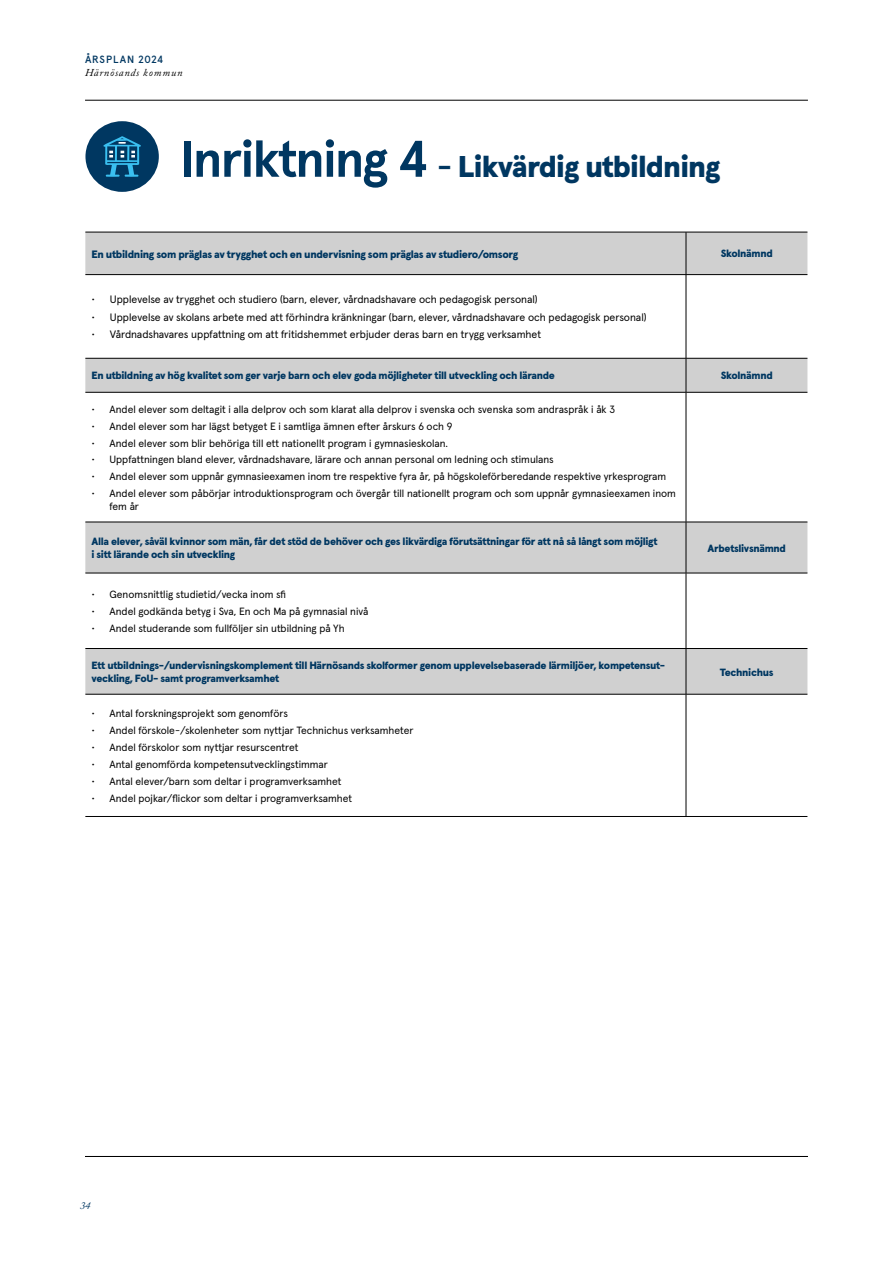
<style>
.page{position:relative;width:893px;height:1263px;background:#fff}
.page>*{position:absolute;margin:0;border:0;box-sizing:border-box;transform-origin:0 0}
.t1{font:900 30px "Apercu";letter-spacing:-.03em;color:#003761}
.t2{font:10.65px "Apercu";color:#000}
.t3{font:900 10.65px "Apercu";letter-spacing:-.03em;color:#003761}
.t4{font:10.5px/12.6px "Apercu";color:#000}
.t5{font:900 10.5px/12.6px "Apercu";letter-spacing:-.03em;color:#003761}
.t6{font:italic 10.5px "Adobe Caslon Pro";letter-spacing:.07em;color:#000}
.t7{font:500 10.5px "Apercu";letter-spacing:.08em;color:#003761}
.t8{font:italic 10.5px "Adobe Caslon Pro";color:#003761}
.s1{font-weight:700;font-size:51.3px}
.s2{font-weight:700}
</style>
<div class="page">
<hr style="left:85px;top:100px;width:723px;height:1px;background:#000">
<hr style="left:85px;top:1156px;width:723px;height:1px;background:#000">
<svg style="left:85px;top:233px;width:722px;height:461px"></svg>
<hr style="left:85px;top:232px;width:601px;height:1px;background:#000">
<hr style="left:686px;top:232px;width:121px;height:1px;background:#000">
<hr style="left:85px;top:274px;width:601px;height:1px;background:#000">
<hr style="left:686px;top:274px;width:121px;height:1px;background:#000">
<hr style="left:85px;top:358px;width:601px;height:1px;background:#000">
<hr style="left:686px;top:358px;width:121px;height:1px;background:#000">
<hr style="left:85px;top:392px;width:601px;height:1px;background:#000">
<hr style="left:686px;top:392px;width:121px;height:1px;background:#000">
<hr style="left:85px;top:522px;width:601px;height:1px;background:#000">
<hr style="left:686px;top:522px;width:121px;height:1px;background:#000">
<hr style="left:85px;top:573px;width:601px;height:1px;background:#000">
<hr style="left:686px;top:573px;width:121px;height:1px;background:#000">
<hr style="left:85px;top:648px;width:601px;height:1px;background:#000">
<hr style="left:686px;top:648px;width:121px;height:1px;background:#000">
<hr style="left:85px;top:694px;width:601px;height:1px;background:#000">
<hr style="left:686px;top:694px;width:121px;height:1px;background:#000">
<hr style="left:85px;top:816px;width:601px;height:1px;background:#000">
<hr style="left:686px;top:816px;width:121px;height:1px;background:#000">
<hr style="left:686px;top:232px;width:1px;height:42px;background:#000">
<hr style="left:686px;top:275px;width:1px;height:83px;background:#000">
<hr style="left:686px;top:358px;width:1px;height:34px;background:#000">
<hr style="left:686px;top:392px;width:1px;height:130px;background:#000">
<hr style="left:686px;top:522px;width:1px;height:51px;background:#000">
<hr style="left:686px;top:573px;width:1px;height:75px;background:#000">
<hr style="left:686px;top:649px;width:1px;height:45px;background:#000">
<hr style="left:686px;top:694px;width:1px;height:122px;background:#000">
<div style="left:85px;top:121px;width:74px;height:71px;background:#003761;border-radius:50%"></div>
<svg style="left:103px;top:136px;width:38px;height:41px"></svg>
<p class="t7" style="left:85px;top:51px;width:80px">ÅRSPLAN 2024</p>
<p class="t6" style="left:85px;top:67px;width:99px">Härnösands kommun</p>
<h1 class="t1" style="left:180px;top:143px;width:542px"><span class="s1">Inriktning 4</span> <span class="s2">-</span> Likvärdig utbildning</h1>
<p class="t3" style="left:91px;top:245px;width:428px">En utbildning som präglas av trygghet och en undervisning som präglas av studiero/omsorg</p>
<p class="t5" style="left:721px;top:247px;width:53px">Skolnämnd</p>
<p class="t2" style="left:91px;top:292px;width:448px">• Upplevelse av trygghet och studiero (barn, elever, vårdnadshavare och pedagogisk personal)</p>
<p class="t2" style="left:91px;top:309px;width:557px">• Upplevelse av skolans arbete med att förhindra kränkningar (barn, elever, vårdnadshavare och pedagogisk personal)</p>
<p class="t2" style="left:91px;top:326px;width:451px">• Vårdnadshavares uppfattning om att fritidshemmet erbjuder deras barn en trygg verksamhet</p>
<p class="t5" style="left:91px;top:369px;width:465px">En utbildning av hög kvalitet som ger varje barn och elev goda möjligheter till utveckling och lärande</p>
<p class="t5" style="left:721px;top:369px;width:53px">Skolnämnd</p>
<p class="t4" style="left:91px;top:402px;width:525px">• Andel elever som deltagit i alla delprov och som klarat alla delprov i svenska och svenska som andraspråk i åk 3</p>
<p class="t4" style="left:91px;top:419px;width:362px">• Andel elever som har lägst betyget E i samtliga ämnen efter årskurs 6 och 9</p>
<p class="t4" style="left:91px;top:436px;width:358px">• Andel elever som blir behöriga till ett nationellt program i gymnasieskolan.</p>
<p class="t4" style="left:91px;top:452px;width:464px">• Uppfattningen bland elever, vårdnadshavare, lärare och annan personal om ledning och stimulans</p>
<p class="t4" style="left:91px;top:469px;width:576px">• Andel elever som uppnår gymnasieexamen inom tre respektive fyra år, på högskoleförberedande respektive yrkesprogram</p>
<p class="t4" style="left:109px;top:486px;width:568px;text-indent:-18px">• Andel elever som påbörjar introduktionsprogram och övergår till nationellt program och som uppnår gymnasieexamen inom fem år</p>
<p class="t5" style="left:91px;top:534px;width:568px">Alla elever, såväl kvinnor som män, får det stöd de behöver och ges likvärdiga förutsättningar för att nå så långt som möjligt i sitt lärande och sin utveckling</p>
<p class="t5" style="left:708px;top:541px;width:80px">Arbetslivsnämnd</p>
<p class="t4" style="left:91px;top:587px;width:196px">• Genomsnittlig studietid/vecka inom sfi</p>
<p class="t4" style="left:91px;top:604px;width:278px">• Andel godkända betyg i Sva, En och Ma på gymnasial nivå</p>
<p class="t4" style="left:91px;top:621px;width:255px">• Andel studerande som fullföljer sin utbildning på Yh</p>
<p class="t5" style="left:91px;top:658px;width:575px">Ett utbildnings-/undervisningskomplement till Härnösands skolformer genom upplevelsebaserade lärmiljöer, kompetensut&shy;veckling, FoU- samt programverksamhet</p>
<p class="t5" style="left:720px;top:665px;width:55px">Technichus</p>
<p class="t4" style="left:91px;top:706px;width:198px">• Antal forskningsprojekt som genomförs</p>
<p class="t4" style="left:91px;top:723px;width:324px">• Andel förskole-/skolenheter som nyttjar Technichus verksamheter</p>
<p class="t4" style="left:91px;top:740px;width:209px">• Andel förskolor som nyttjar resurscentret</p>
<p class="t4" style="left:91px;top:757px;width:238px">• Antal genomförda kompetensutvecklingstimmar</p>
<p class="t4" style="left:91px;top:774px;width:252px">• Antal elever/barn som deltar i programverksamhet</p>
<p class="t4" style="left:91px;top:791px;width:262px">• Andel pojkar/flickor som deltar i programverksamhet</p>
<p class="t8" style="left:80px;top:1199px;width:12px">34</p>
</div>
